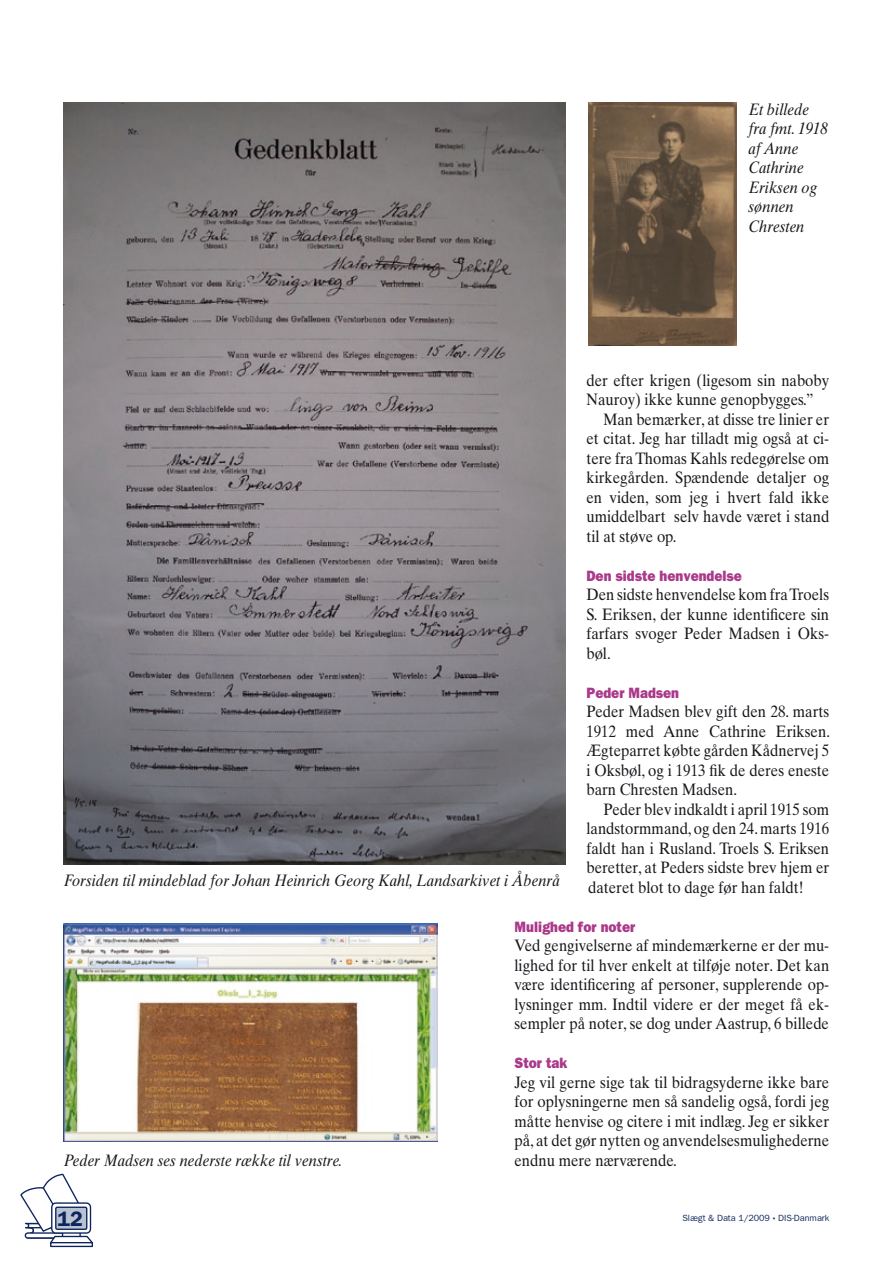
<style>
.page{position:relative;width:893px;height:1263px;background:#fff}
.page>*{position:absolute;margin:0;border:0;box-sizing:border-box;transform-origin:0 0}
.t1{font:600 21px "Franklin Gothic";color:#0d245c}
.t2{font:16.5px/19.5px "Times Ten";color:#1a171c;text-align:justify;scale:.9 1}
.t3{font:italic 16.5px/19.5px "Times Ten";color:#1a171c;scale:.9 1}
.t4{font:800 15px "Franklin Gothic";color:#aa398a;scale:.9 1}
.t5{font:9px "Franklin Gothic";color:#0d245c}
.s1{font-weight:800}
</style>
<div class="page">
<svg style="left:20px;top:1174px;width:73px;height:73px"></svg>
<img style="left:64px;top:923px;width:374px;height:219px">
<img style="left:588px;top:102px;width:149px;height:243px">
<img style="left:64px;top:102px;width:501px;height:762px">
<p class="t3" style="left:748px;top:99px;width:90px">Et billede fra fmt. 1918 af Anne<br>Cathrine<br>Eriksen og sønnen<br>Chresten</p>
<p class="t2" style="left:586px;top:370px;width:271px">der efter krigen (ligesom sin naboby</p>
<p class="t2" style="left:586px;top:390px;width:254px">Nauroy) ikke kunne genopbygges.”</p>
<p class="t2" style="left:603px;top:409px;width:252px">Man bemærker, at disse tre linier er</p>
<p class="t2" style="left:586px;top:429px;width:271px">et citat. Jeg har tilladt mig også at ci-</p>
<p class="t2" style="left:586px;top:448px;width:271px">tere fra Thomas Kahls redegørelse om</p>
<p class="t2" style="left:586px;top:468px;width:271px">kirkegården. Spændende detaljer og</p>
<p class="t2" style="left:586px;top:487px;width:271px">en viden, som jeg i hvert fald ikke</p>
<p class="t2" style="left:586px;top:507px;width:271px">umiddelbart selv havde været i stand</p>
<p class="t2" style="left:586px;top:526px;width:102px">til at støve op.</p>
<p class="t4" style="left:586px;top:567px;width:174px">Den sidste henvendelse</p>
<p class="t2" style="left:586px;top:585px;width:271px">Den sidste henvendelse kom fra Troels S. Eriksen, der kunne identificere sin farfars svoger Peder Madsen i Oks&shy;bøl.</p>
<p class="t4" style="left:586px;top:684px;width:104px">Peder Madsen</p>
<p class="t2" style="left:586px;top:702px;width:272px">Peder Madsen blev gift den 28. marts 1912 med Anne Cathrine Eriksen.<br>Ægteparret købte gården Kådnervej 5 i Oksbøl, og i 1913 fik de deres eneste barn Chresten Madsen.</p>
<p class="t2" style="left:586px;top:799px;width:271px;text-indent:17px">Peder blev indkaldt i april 1915 som landstormmand, og den 24. marts 1916 faldt han i Rusland. Troels S. Eriksen beretter, at Peders sidste brev hjem er dateret blot to dage før han faldt!</p>
<p class="t4" style="left:514px;top:918px;width:136px">Mulighed for noter</p>
<p class="t2" style="left:514px;top:936px;width:351px">Ved gengivelserne af mindemærkerne er der mu&shy;lighed for til hver enkelt at tilføje noter. Det kan være identificering af personer, supplerende op&shy;lysninger mm. Indtil videre er der meget få ek&shy;sempler på noter, se dog under Aastrup, 6 billede</p>
<p class="t4" style="left:514px;top:1054px;width:60px">Stor tak</p>
<p class="t2" style="left:514px;top:1072px;width:351px">Jeg vil gerne sige tak til bidragsyderne ikke bare for oplysningerne men så sandelig også, fordi jeg måtte henvise og citere i mit indlæg. Jeg er sikker på, at det gør nytten og anvendelsesmulighederne</p>
<p class="t3" style="left:64px;top:870px;width:553px">Forsiden til mindeblad for Johan Heinrich Georg Kahl, Landsarkivet i Åbenrå</p>
<p class="t3" style="left:64px;top:1151px;width:311px">Peder Madsen ses nederste række til venstre.</p>
<p class="t2" style="left:514px;top:1150px;width:182px">endnu mere nærværende.</p>
<p class="t1" style="left:58px;top:1206px;width:27px">12</p>
<p class="t5" style="left:682px;top:1213px;width:148px">Slægt &amp; Data 1/2009 <span class="s1">·</span> DIS-Danmark</p>
</div>
